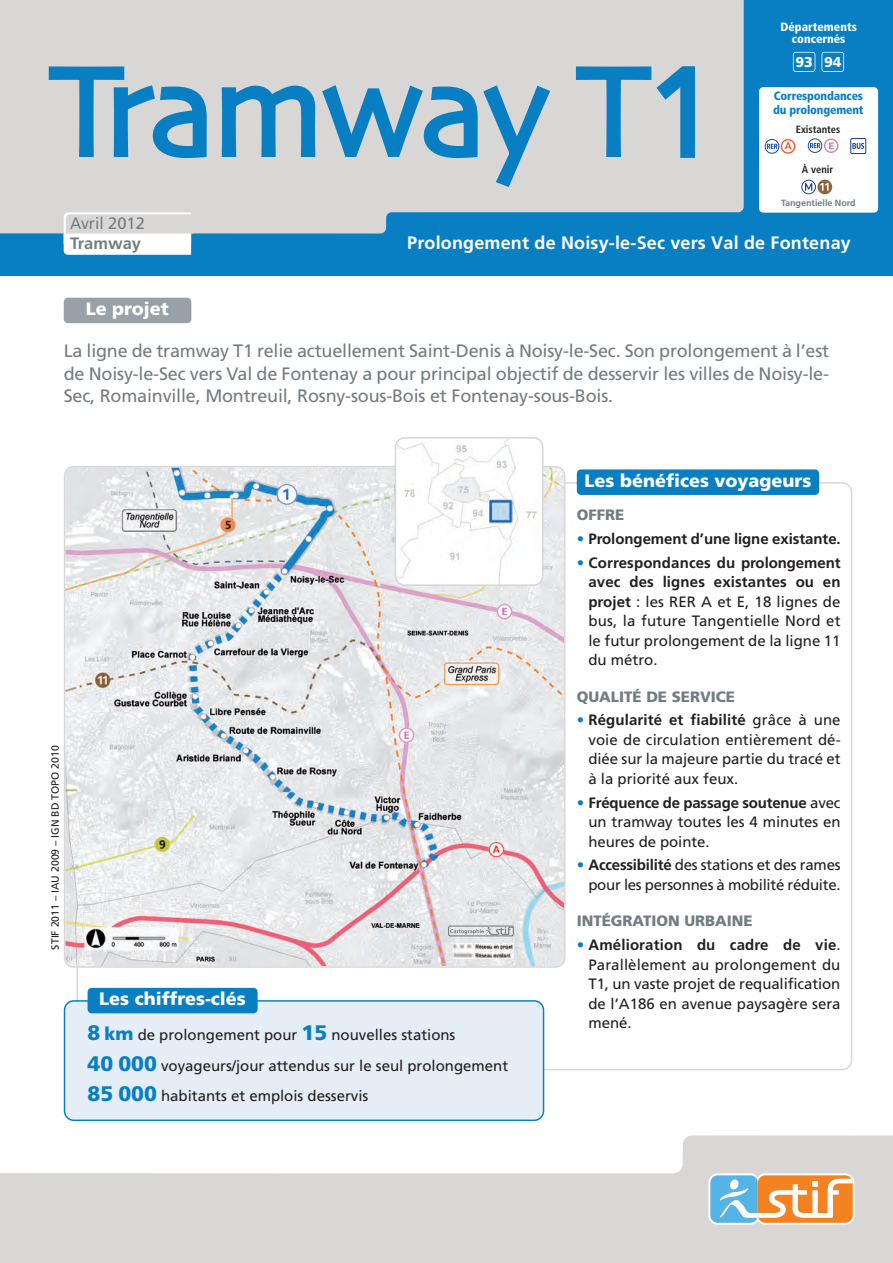
<style>
.page{position:relative;width:893px;height:1263px;background:#fff}
.page>*{position:absolute;margin:0;border:0;box-sizing:border-box;transform-origin:0 0}
.t1{font:18px/22.5px "Frutiger";letter-spacing:-.01em;color:#717d83;text-align:justify}
.t2{font:900 18px "Frutiger";color:#fff}
.t3{font:700 18px "Frutiger";letter-spacing:.01em;color:#fff}
.t4{font:16.5px "Frutiger";color:#717d83;scale:.95 1}
.t5{font:700 16.5px "Frutiger";color:#717d83}
.t6{font:15px/19.5px "Frutiger";color:#231f20;text-align:justify}
.t7{font:15px/19.5px "Frutiger";letter-spacing:-.02em;color:#231f20;text-align:right}
.t8{font:900 15px "Frutiger";color:#717d83}
.t9{font:700 15px "Frutiger";letter-spacing:-.005em;color:#231f20}
.t10{font:900 14.25px "Frutiger";color:#fff}
.t11{font:900 condensed 12px/13.5px "Frutiger";letter-spacing:-.015em;color:#097fc3}
.t12{font:900 condensed 12px/12px "Frutiger";color:#fff;text-align:center}
.t13{font:10.5px "Frutiger";color:#231f20}
.t14{font:700 condensed 10.5px "Frutiger";color:#231f20}
.t15{font:700 9px "Frutiger";color:#717d83}
.s1{font-weight:900;font-size:21px;color:#097fc3}
.s2{font-weight:900;font-size:18px;color:#097fc3}
.s3{font-weight:400;color:#097fc3}
.s4{color:#097fc3}
.s5{font-weight:700}
</style>
<div class="page">
<svg style="left:0;top:1135px;width:893px;height:128px;fill:#d9d7d6"></svg>
<div style="left:756px;top:1173px;width:99px;height:52px;background:#fff;border-radius:9px"></div>
<div style="left:708px;top:1173px;width:52px;height:52px;background:#fff;border-radius:9px"></div>
<div style="left:758px;top:1175px;width:95px;height:48px;background:#f58220;border-radius:7px"></div>
<div style="left:710px;top:1175px;width:48px;height:48px;background:#55b3e5;border-radius:7px"></div>
<svg style="left:719px;top:1179px;width:134px;height:39px"></svg>
<div style="left:0;top:0;width:893px;height:276px;background:#097fc3"></div>
<svg style="left:0;top:0;width:744px;height:233px;background:#cad0d4"></svg>
<svg style="left:64px;top:212px;width:129px;height:43px;background:#eaebeb"></svg>
<svg style="left:47px;top:64px;width:162px;height:96px"></svg>
<svg style="left:219px;top:82px;width:334px;height:108px"></svg>
<svg style="left:574px;top:64px;width:121px;height:95px"></svg>
<svg style="left:64px;top:466px;width:502px;height:502px;background:#dedee0"></svg>
<svg style="left:395px;top:437px;width:148px;height:149px"></svg>
<div style="left:64px;top:298px;width:127px;height:25px;background:#97a1a7;border-radius:4px"></div>
<div style="left:64px;top:1000px;width:480px;height:121px;background:#e5edf7"></div>
<div style="left:577px;top:469px;width:242px;height:26px;background:#097fc3;border-radius:4px"></div>
<div style="left:88px;top:988px;width:170px;height:25px;background:#097fc3;border-radius:4px"></div>
<svg style="left:513px;top:943px;width:1px;height:16px"></svg>
<img style="left:454px;top:943px;width:59px;height:16px">
<div style="left:759px;top:87px;width:119px;height:126px;background:#fff;border-radius:4px"></div>
<svg style="left:850px;top:138px;width:16px;height:16px"></svg>
<div style="left:793px;top:52px;width:22px;height:20px;border:2px solid #fff;border-radius:3px"></div>
<div style="left:821px;top:52px;width:23px;height:20px;border:2px solid #fff;border-radius:3px"></div>
<svg style="left:808px;top:138px;width:30px;height:15px"></svg>
<svg style="left:765px;top:139px;width:30px;height:15px"></svg>
<svg style="left:817px;top:180px;width:15px;height:14px"></svg>
<svg style="left:801px;top:180px;width:27px;height:14px"></svg>
<svg style="left:450px;top:928px;width:62px;height:6px"></svg>
<div style="left:448px;top:926px;width:66px;height:10px;border:1px solid #767372;border-radius:2px"></div>
<p class="t12" style="left:780px;top:22px;width:78px">Départements concernés</p>
<p class="t10" style="left:795px;top:56px;width:48px">93 94</p>
<p class="t11" style="left:773px;top:90px;width:92px">Correspondances du prolongement</p>
<p class="t14" style="left:796px;top:125px;width:46px">Existantes</p>
<p class="t14" style="left:802px;top:165px;width:33px">À venir</p>
<p class="t4" style="left:70px;top:217px;width:80px">Avril 2012</p>
<p class="t5" style="left:70px;top:236px;width:72px">Tramway</p>
<p class="t15" style="left:781px;top:199px;width:76px">Tangentielle Nord</p>
<p class="t3" style="left:407px;top:236px;width:445px">Prolongement de Noisy-le-Sec vers Val de Fontenay</p>
<p class="t2" style="left:86px;top:302px;width:85px">Le projet</p>
<p class="t1" style="left:64px;top:341px;width:767px">La ligne de tramway T1 relie actuellement Saint-Denis à Noisy-le-Sec. Son prolongement à l’est de Noisy-le-Sec vers Val de Fontenay a pour principal objectif de desservir les villes de Noisy-le-Sec, Romainville, Montreuil, Rosny-sous-Bois et Fontenay-sous-Bois.</p>
<p class="t13" style="left:51px;top:949px;width:205px;rotate:-90deg">STIF 2011 – IAU 2009 – IGN BD TOPO 2010</p>
<p class="t2" style="left:99px;top:992px;width:148px">Les chiffres-clés</p>
<p class="t6" style="left:88px;top:1020px;width:422px;line-height:30.8px;text-align:left"><span class="s1">8</span> <span class="s2">km</span> de prolongement pour <span class="s1">15</span> nouvelles stations<br><span class="s1">40 000</span> voyageurs/jour attendus sur le seul prolongement<br><span class="s1">85 000</span> habitants et emplois desservis</p>
<p class="t2" style="left:585px;top:473px;width:228px">Les bénéfices voyageurs</p>
<p class="t8" style="left:577px;top:509px;width:49px">OFFRE</p>
<p class="t9" style="left:577px;top:533px;width:265px"><span class="s3">•</span> Prolongement d’une ligne existante.</p>
<p class="t6" style="left:588px;top:554px;width:254px;text-indent:-12px"><span class="s4">•</span> <span class="s5">Correspondances du prolongement avec des lignes existantes ou en projet</span> : les RER A et E, 18 lignes de bus, la future Tangentielle Nord et le futur prolongement de la ligne 11 du métro.</p>
<p class="t8" style="left:577px;top:690px;width:160px">QUALITÉ DE SERVICE</p>
<p class="t6" style="left:588px;top:712px;width:254px;text-indent:-12px"><span class="s4">•</span> <span class="s5">Régularité et fiabilité</span> grâce à une voie de circulation entièrement dé&shy;diée sur la majeure partie du tracé et à la priorité aux feux.</p>
<p class="t6" style="left:588px;top:794px;width:254px;text-indent:-12px"><span class="s4">•</span> <span class="s5">Fréquence de passage soutenue</span> avec un tramway toutes les 4 minutes en heures de pointe.</p>
<p class="t7" style="left:577px;top:857px;width:265px"><span class="s4">•</span> <span class="s5">Accessibilité</span> des stations et des rames pour les personnes à mobilité réduite.</p>
<p class="t8" style="left:577px;top:915px;width:177px">INTÉGRATION URBAINE</p>
<p class="t6" style="left:588px;top:936px;width:254px;text-indent:-12px"><span class="s4">•</span> <span class="s5">Amélioration du cadre de vie</span>.<br>Parallèlement au prolongement du T1, un vaste projet de requalification de l’A186 en avenue paysagère sera mené.</p>
</div>
